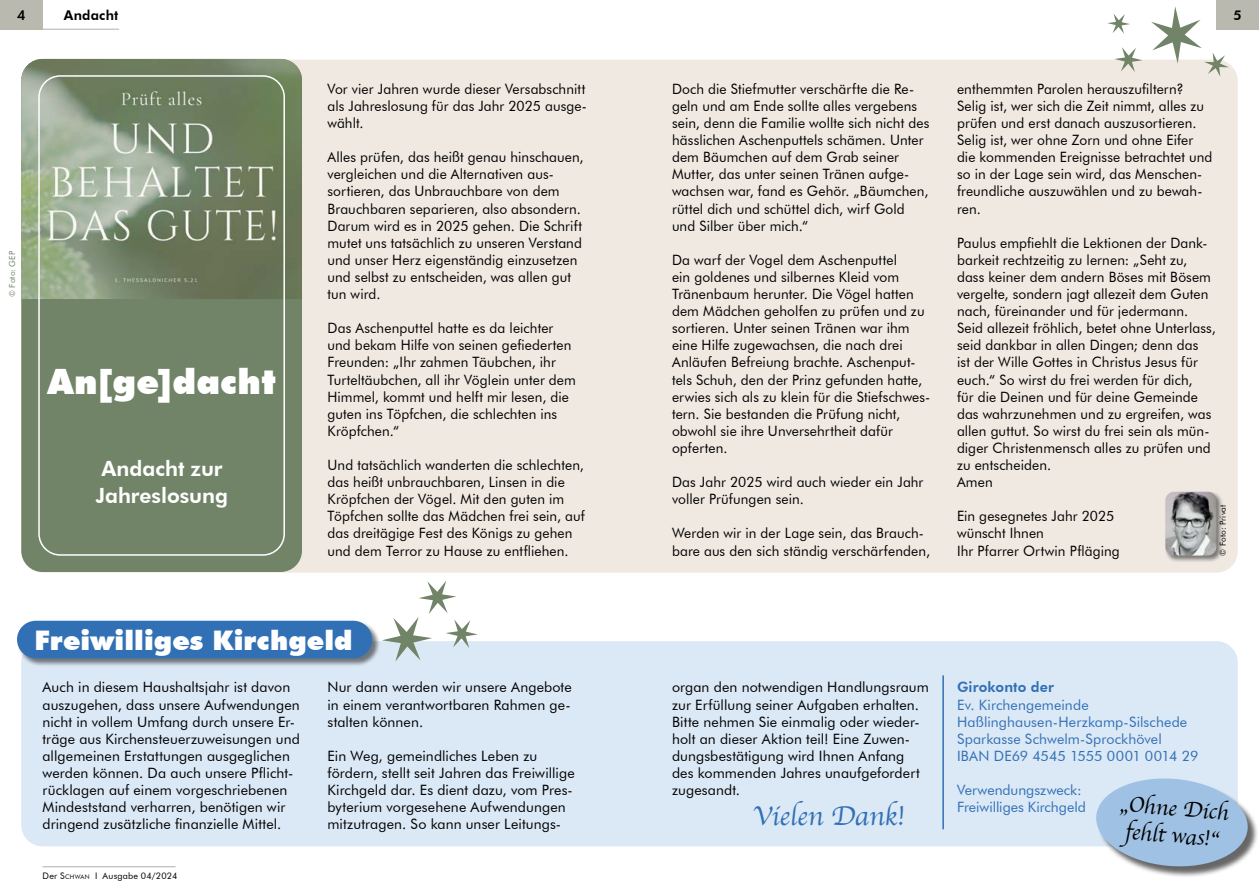
<style>
.page{position:relative;width:1259px;height:893px;background:#fff}
.page>*{position:absolute;margin:0;border:0;box-sizing:border-box;transform-origin:0 0}
.t1{font:900 34.95px "Futura BT";letter-spacing:.01em;color:#fff}
.t2{font:28.05px "Apple Chancery";letter-spacing:-.005em;color:#3170b5}
.t3{font:900 27px "Futura BT";letter-spacing:.005em;color:#fff}
.t4{font:22.5px/27px "Apple Chancery";color:#000;text-align:center}
.t5{font:800 21px/27px "Futura BT";color:#fff}
.t6{font:14.25px/17.1px "Futura BT";letter-spacing:.01em;color:#000}
.t7{font:14.25px/17.1px "Futura BT";letter-spacing:.005em;color:#3170b5}
.t8{font:800 14.25px "Futura BT";letter-spacing:.01em;color:#3170b5}
.t9{font:800 13.5px "Futura BT";letter-spacing:.015em;color:#000}
.t10{font:9px "Futura BT";letter-spacing:.025em;color:#000}
.t11{font:8.25px "Futura BT";letter-spacing:.02em;color:#000}
.t12{font:8.25px "Futura BT";letter-spacing:.02em;color:#718468}
.s1{font-style:inherit}
.s2{font-size:6.3px}
</style>
<div class="page">
<hr style="left:0;top:29px;width:119px;height:1px;background:#b9b9b0">
<div style="left:21px;top:60px;width:1216px;height:513px;background:#f0e9e2;border-radius:21px"></div>
<div style="left:21px;top:59px;width:281px;height:513px;background:#718468;border-radius:21px"></div>
<img style="left:21px;top:59px;width:281px;height:240px">
<div style="left:21px;top:641px;width:1216px;height:205px;background:#dbe8f6;border-radius:21px"></div>
<div style="left:17px;top:621px;width:363px;height:46px;background:#000;opacity:.5"></div>
<div style="left:17px;top:621px;width:355px;height:37px;background:#3170b5;border-radius:19px"></div>
<div style="left:1097px;top:780px;width:162px;height:97px;background:#000;opacity:.6"></div>
<svg style="left:1094px;top:775px;width:155px;height:94px"></svg>
<hr style="left:942px;top:675px;width:2px;height:154px;background:#3170b5">
<div style="left:1164px;top:491px;width:59px;height:72px;background:#000;opacity:.5"></div>
<img style="left:1165px;top:492px;width:51px;height:64px">
<svg style="left:1151px;top:6px;width:77px;height:71px"></svg>
<svg style="left:382px;top:581px;width:96px;height:81px"></svg>
<div style="left:38px;top:75px;width:247px;height:481px;border:2px solid #fff;border-radius:21px"></div>
<svg style="left:1107px;top:14px;width:23px;height:20px"></svg>
<svg style="left:1114px;top:47px;width:28px;height:25px"></svg>
<hr style="left:43px;top:866px;width:133px;height:1px;background:#b9b9b0">
<div style="left:0;top:0;width:43px;height:30px;background:#b9b9b0"></div>
<div style="left:1216px;top:0;width:43px;height:30px;background:#b9b9b0"></div>
<p class="t9" style="left:64px;top:7px;width:56px">Andacht</p>
<p class="t9" style="left:17px;top:7px;width:10px">4</p>
<p class="t9" style="left:1233px;top:7px;width:10px">5</p>
<p class="t12" style="left:7px;top:297px;width:48px;rotate:-90deg">© Foto: GEP</p>
<h1 class="t1" style="left:48px;top:360px;width:230px">An[ge]dacht</h1>
<h3 class="t5" style="left:96px;top:455px;width:134px">Andacht zur<br>Jahreslosung</h3>
<p class="t6" style="left:327px;top:80px;width:261px;text-align:justify">Vor vier Jahren wurde dieser Versabschnitt als Jahreslosung für das Jahr 2025 ausge&shy;wählt.</p>
<p class="t6" style="left:327px;top:148px;width:258px">Alles prüfen, das heißt genau hinschauen, vergleichen und die Alternativen aus&shy;sortieren, das Unbrauchbare von dem Brauchbaren separieren, also absondern.<br>Darum wird es in 2025 gehen. Die Schrift mutet uns tatsächlich zu unseren Verstand und unser Herz eigenständig einzusetzen und selbst zu entscheiden, was allen gut tun wird.</p>
<p class="t6" style="left:327px;top:319px;width:250px">Das Aschenputtel hatte es da leichter und bekam Hilfe von seinen gefiederten Freunden: „Ihr zahmen Täubchen, ihr Turteltäubchen, all ihr Vöglein unter dem Himmel, kommt und helft mir lesen, die guten ins Töpfchen, die schlechten ins Kröpfchen.“</p>
<p class="t6" style="left:327px;top:456px;width:259px">Und tatsächlich wanderten die schlechten, das heißt unbrauchbaren, Linsen in die Kröpfchen der Vögel. Mit den guten im Töpfchen sollte das Mädchen frei sein, auf das dreitägige Fest des Königs zu gehen und dem Terror zu Hause zu entfliehen.</p>
<h3 class="t3" style="left:35px;top:624px;width:319px">Freiwilliges Kirchgeld</h3>
<p class="t6" style="left:43px;top:679px;width:259px">Auch in diesem Haushaltsjahr ist davon auszugehen, dass unsere Aufwendungen nicht in vollem Umfang durch unsere Er&shy;träge aus Kirchensteuerzuweisungen und allgemeinen Erstattungen ausgeglichen werden können. Da auch unsere Pflicht&shy;rücklagen auf einem vorgeschriebenen Mindeststand verharren, benötigen wir dringend zusätzliche finanzielle Mittel.</p>
<p class="t6" style="left:327px;top:679px;width:246px;text-align:justify">Nur dann werden wir unsere Angebote in einem verantwortbaren Rahmen ge&shy;stalten können.</p>
<p class="t6" style="left:327px;top:747px;width:249px">Ein Weg, gemeindliches Leben zu fördern, stellt seit Jahren das Freiwillige Kirchgeld dar. Es dient dazu, vom Pres&shy;byterium vorgesehene Aufwendungen mitzutragen. So kann unser Leitungs-</p>
<p class="t10" style="left:43px;top:870px;width:136px">Der <span class="s1">S</span><span class="s2">CHWAN</span> I Ausgabe 04/2024</p>
<p class="t6" style="left:672px;top:80px;width:259px">Doch die Stiefmutter verschärfte die Re&shy;geln und am Ende sollte alles vergebens sein, denn die Familie wollte sich nicht des hässlichen Aschenputtels schämen. Unter dem Bäumchen auf dem Grab seiner Mutter, das unter seinen Tränen aufge&shy;wachsen war, fand es Gehör. „Bäumchen, rüttel dich und schüttel dich, wirf Gold und Silber über mich.“</p>
<p class="t6" style="left:672px;top:251px;width:260px">Da warf der Vogel dem Aschenputtel<br>ein goldenes und silbernes Kleid vom Tränenbaum herunter. Die Vögel hatten dem Mädchen geholfen zu prüfen und zu sortieren. Unter seinen Tränen war ihm eine Hilfe zugewachsen, die nach drei Anläufen Befreiung brachte. Aschenput&shy;tels Schuh, den der Prinz gefunden hatte, erwies sich als zu klein für die Stiefschwes&shy;tern. Sie bestanden die Prüfung nicht, obwohl sie ihre Unversehrtheit dafür opferten.</p>
<p class="t6" style="left:672px;top:473px;width:253px">Das Jahr 2025 wird auch wieder ein Jahr voller Prüfungen sein.</p>
<p class="t6" style="left:672px;top:525px;width:259px">Werden wir in der Lage sein, das Brauch&shy;bare aus den sich ständig verschärfenden,</p>
<p class="t6" style="left:957px;top:80px;width:257px">enthemmten Parolen herauszufiltern?<br>Selig ist, wer sich die Zeit nimmt, alles zu prüfen und erst danach auszusortieren.<br>Selig ist, wer ohne Zorn und ohne Eifer die kommenden Ereignisse betrachtet und so in der Lage sein wird, das Menschen&shy;freundliche auszuwählen und zu bewah&shy;ren.</p>
<p class="t6" style="left:957px;top:234px;width:260px">Paulus empfiehlt die Lektionen der Dank&shy;barkeit rechtzeitig zu lernen: „Seht zu, dass keiner dem andern Böses mit Bösem vergelte, sondern jagt allezeit dem Guten nach, füreinander und für jedermann.<br>Seid allezeit fröhlich, betet ohne Unterlass, seid dankbar in allen Dingen; denn das<br>ist der Wille Gottes in Christus Jesus für euch.“ So wirst du frei werden für dich,<br>für die Deinen und für deine Gemeinde das wahrzunehmen und zu ergreifen, was allen guttut. So wirst du frei sein als mün&shy;diger Christenmensch alles zu prüfen und zu entscheiden.<br>Amen</p>
<p class="t6" style="left:957px;top:508px;width:164px">Ein gesegnetes Jahr 2025 wünscht Ihnen<br>Ihr Pfarrer Ortwin Pfläging</p>
<p class="t11" style="left:1218px;top:556px;width:53px;rotate:-90deg">© Foto: Privat</p>
<p class="t6" style="left:672px;top:679px;width:258px">organ den notwendigen Handlungsraum zur Erfüllung seiner Aufgaben erhalten.<br>Bitte nehmen Sie einmalig oder wieder&shy;holt an dieser Aktion teil! Eine Zuwen&shy;dungsbestätigung wird Ihnen Anfang des kommenden Jahres unaufgefordert zugesandt.</p>
<h2 class="t2" style="left:753px;top:794px;width:153px">Vielen Dank!</h2>
<p class="t8" style="left:957px;top:679px;width:98px">Girokonto der</p>
<p class="t7" style="left:957px;top:696px;width:243px">Ev. Kirchengemeinde<br>Haßlinghausen-Herzkamp-Silschede<br>Sparkasse Schwelm-Sprockhövel<br>IBAN DE69 4545 1555 0001 0014 29</p>
<p class="t7" style="left:957px;top:781px;width:130px">Verwendungszweck:<br>Freiwilliges Kirchgeld</p>
<h3 class="t4" style="left:1121px;top:790px;width:110px;rotate:5deg">„Ohne Dich fehlt was!“</h3>
</div>
